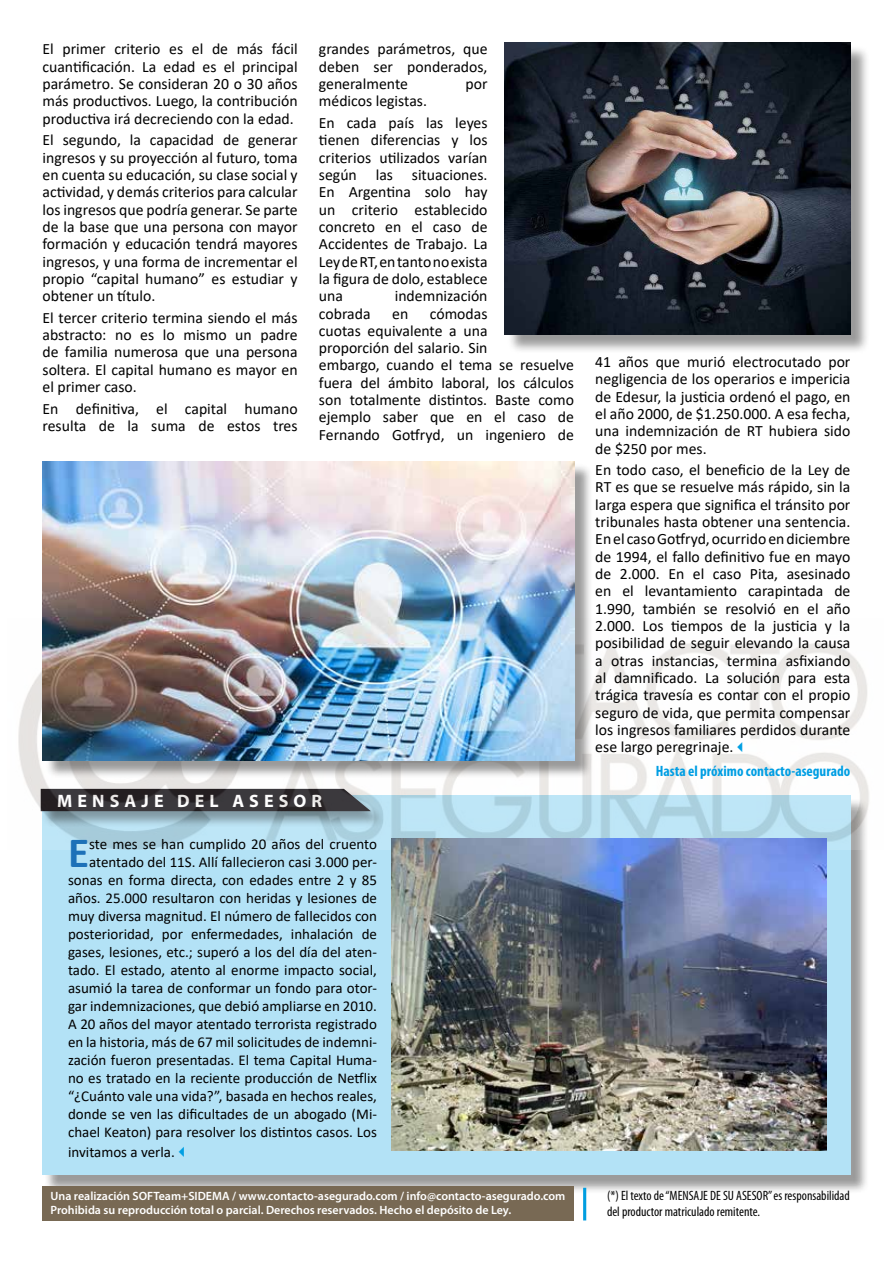
<style>
.page{position:relative;width:893px;height:1263px;background:#fff}
.page>*{position:absolute;margin:0;border:0;box-sizing:border-box;transform-origin:0 0}
.t1{font:700 43.35px "Calibri";color:#1d71b8}
.t2{font:700 18px "Myriad Pro";letter-spacing:.28em;color:#fff}
.t3{font:15.75px/17.4px "Calibri";color:#000;text-align:justify}
.t4{font:15px/18px "Calibri";color:#000;text-align:right}
.t5{font:700 condensed 15px "Myriad Pro";color:#009ee3}
.t6{font:condensed 13.5px/16.2px "Myriad Pro";color:#000}
.t7{font:600 12px/14.4px "Myriad Pro";color:#fff}
.s1{color:#009fe3}
</style>
<div class="page">
<div style="left:44px;top:798px;width:825px;height:396px;background:#000;opacity:.4"></div>
<div style="left:42px;top:796px;width:808px;height:379px;background:#b3e2f6"></div>
<hr style="left:583px;top:1188px;width:3px;height:32px;background:#009ee0">
<div style="left:43px;top:1186px;width:531px;height:34px;background:#786954"></div>
<img style="left:18px;top:618px;width:851px;height:231px">
<img style="left:391px;top:839px;width:436px;height:311px">
<div style="left:507px;top:45px;width:363px;height:309px;background:#000;opacity:.4"></div>
<img style="left:505px;top:43px;width:345px;height:291px">
<div style="left:45px;top:463px;width:548px;height:316px;background:#000;opacity:.4"></div>
<img style="left:43px;top:461px;width:531px;height:299px">
<p class="t3" style="left:43px;top:40px;width:257px">El primer criterio es el de más fácil cuantificación. La edad es el principal parámetro. Se consideran 20 o 30 años más productivos. Luego, la contribución productiva irá decreciendo con la edad.</p>
<p class="t3" style="left:43px;top:131px;width:257px">El segundo, la capacidad de generar ingresos y su proyección al futuro, toma en cuenta su educación, su clase social y actividad, y demás criterios para calcular los ingresos que podría generar. Se parte de la base que una persona con mayor formación y educación tendrá mayores ingresos, y una forma de incrementar el propio “capital humano” es estudiar y obtener un título.</p>
<p class="t3" style="left:43px;top:308px;width:257px">El tercer criterio termina siendo el más abstracto: no es lo mismo un padre de familia numerosa que una persona soltera. El capital humano es mayor en el primer caso.</p>
<p class="t3" style="left:43px;top:399px;width:257px">En definitiva, el capital humano resulta de la suma de estos tres</p>
<p class="t3" style="left:319px;top:40px;width:170px">grandes parámetros, que deben ser ponderados, generalmente</p>
<p class="t3" style="left:465px;top:75px;width:24px">por</p>
<p class="t3" style="left:319px;top:90px;width:170px;line-height:21.6px">médicos legistas.<br>En cada país las leyes</p>
<p class="t3" style="left:319px;top:131px;width:170px">tienen diferencias y los criterios utilizados varían según las situaciones.<br>En Argentina solo hay un criterio establecido concreto en el caso de Accidentes de Trabajo. La Ley de RT, en tanto no exista la figura de dolo, establece una</p>
<p class="t3" style="left:395px;top:287px;width:94px">indemnización</p>
<p class="t3" style="left:319px;top:304px;width:257px;text-align:left;text-indent:111px">cómodas<br>cuotas equivalente a una<br>proporción del salario. Sin<br>embargo, cuando el tema se resuelve fuera del ámbito laboral, los cálculos son totalmente distintos. Baste como ejemplo saber que en el caso de<br>Fernando Gotfryd, un ingeniero de</p>
<p class="t3" style="left:319px;top:304px;width:53px">cobrada</p>
<p class="t3" style="left:392px;top:304px;width:18px">en</p>
<p class="t2" style="left:57px;top:789px;width:266px">MENSAJE DEL ASESOR</p>
<p class="t4" style="left:68px;top:835px;width:311px">ste mes se han cumplido 20 años del cruento atentado del 11S. Allí fallecieron casi 3.000 per&shy;sonas en forma directa, con edades entre 2 y 85 años. 25.000 resultaron con heridas y lesiones de muy diversa magnitud. El número de fallecidos con posterioridad, por enfermedades, inhalación de gases, lesiones, etc.; superó a los del día del aten&shy;tado. El estado, atento al enorme impacto social, asumió la tarea de conformar un fondo para otor&shy;gar indemnizaciones, que debió ampliarse en 2010.<br>A 20 años del mayor atentado terrorista registrado en la historia, más de 67 mil solicitudes de indemni&shy;zación fueron presentadas. El tema Capital Huma&shy;no es tratado en la reciente producción de Netflix “¿Cuánto vale una vida?”, basada en hechos reales, donde se ven las dificultades de un abogado (Mi&shy;chael Keaton) para resolver los distintos casos. Los</p>
<p class="t4" style="left:68px;top:1142px;width:125px">invitamos a verla.<span class="s1">✓</span></p>
<h1 class="t1" style="left:68px;top:822px;width:23px">E</h1>
<p class="t3" style="left:595px;top:353px;width:257px">41 años que murió electrocutado por negligencia de los operarios e impericia de Edesur, la justicia ordenó el pago, en el año 2000, de $1.250.000. A esa fecha, una indemnización de RT hubiera sido de $250 por mes.</p>
<p class="t3" style="left:595px;top:461px;width:257px">En todo caso, el beneficio de la Ley de RT es que se resuelve más rápido, sin la larga espera que significa el tránsito por tribunales hasta obtener una sentencia.<br>En el caso Gotfryd, ocurrido en diciembre de 1994, el fallo definitivo fue en mayo de 2.000. En el caso Pita, asesinado en el levantamiento carapintada de 1.990, también se resolvió en el año 2.000. Los tiempos de la justicia y la posibilidad de seguir elevando la causa a otras instancias, termina asfixiando al damnificado. La solución para esta trágica travesía es contar con el propio seguro de vida, que permita compensar los ingresos familiares perdidos durante ese largo peregrinaje.<span class="s1">✓</span></p>
<p class="t5" style="left:656px;top:761px;width:196px">Hasta el próximo contacto-asegurado</p>
<p class="t7" style="left:50px;top:1188px;width:516px">Una realización SOFTeam+SIDEMA / www.contacto-asegurado.com / info@contacto-asegurado.com<br>Prohibida su reproducción total o parcial. Derechos reservados. Hecho el depósito de Ley.</p>
<p class="t6" style="left:607px;top:1187px;width:244px">(*) El texto de “MENSAJE DE SU ASESOR” es responsabilidad del productor matriculado remitente.</p>
</div>
